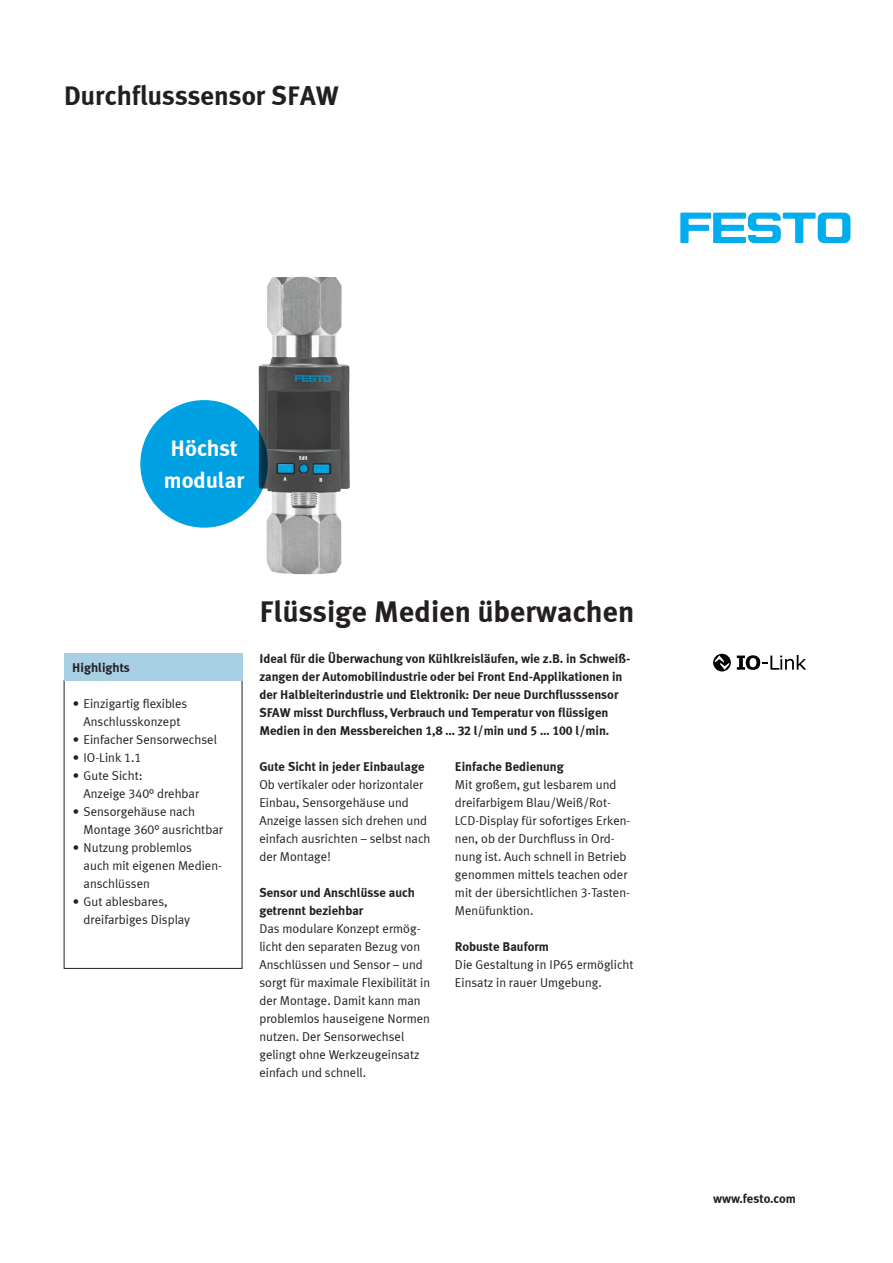
<style>
.page{position:relative;width:893px;height:1263px;background:#fff}
.page>*{position:absolute;margin:0;border:0;box-sizing:border-box;transform-origin:0 0}
.t1{font:700 30px "Meta Plus LF";color:#231f20}
.t2{font:700 27px "Meta Plus LF";color:#231f20}
.t3{font:700 22.5px/31.5px "Meta Plus LF";color:#fff}
.t4{font:12.75px/18px "Meta Plus LF";color:#231f20}
.t5{font:700 12.75px/18px "Meta Plus LF";color:#231f20}
</style>
<div class="page">
<svg style="left:680px;top:213px;width:170px;height:30px"></svg>
<img style="left:259px;top:277px;width:91px;height:297px">
<div style="left:64px;top:654px;width:178px;height:27px;background:#a7d0e4"></div>
<div style="left:140px;top:400px;width:128px;height:128px;background:#00a1e3;border-radius:50%"></div>
<svg style="left:713px;top:654px;width:18px;height:17px"></svg>
<svg style="left:715px;top:655px;width:14px;height:15px"></svg>
<svg style="left:737px;top:655px;width:69px;height:15px"></svg>
<h2 class="t2" style="left:64px;top:79px;width:277px">Durchflusssensor SFAW</h2>
<h3 class="t3" style="left:164px;top:432px;width:82px">Höchst modular</h3>
<p class="t5" style="left:72px;top:658px;width:59px">Highlights</p>
<p class="t4" style="left:73px;top:694px;width:116px;text-align:center">• Einzigartig flexibles<br>Anschlusskonzept</p>
<p class="t4" style="left:73px;top:730px;width:145px">• Einfacher Sensorwechsel</p>
<p class="t4" style="left:73px;top:748px;width:70px">• IO-Link 1.1</p>
<p class="t4" style="left:84px;top:766px;width:117px;text-indent:-11px">• Gute Sicht:<br>Anzeige 340° drehbar</p>
<p class="t4" style="left:84px;top:802px;width:141px;text-indent:-11px">• Sensorgehäuse nach<br>Montage 360° ausrichtbar</p>
<p class="t4" style="left:84px;top:838px;width:140px;text-indent:-11px">• Nutzung problemlos<br>auch mit eigenen Medien&shy;anschlüssen</p>
<p class="t4" style="left:84px;top:892px;width:108px;text-indent:-11px">• Gut ablesbares, dreifarbiges Display</p>
<h1 class="t1" style="left:259px;top:592px;width:376px">Flüssige Medien überwachen</h1>
<p class="t5" style="left:259px;top:649px;width:373px">Ideal für die Überwachung von Kühlkreisläufen, wie z.B. in Schweiß&shy;zangen der Automobilindustrie oder bei Front End-Applikationen in der Halbleiterindustrie und Elektronik: Der neue Durchflusssensor SFAW misst Durchfluss, Verbrauch und Temperatur von flüssigen Medien in den Messbereichen 1,8 … 32 l/min und 5 … 100 l/min.</p>
<p class="t5" style="left:259px;top:757px;width:167px">Gute Sicht in jeder Einbaulage</p>
<p class="t4" style="left:259px;top:775px;width:173px">Ob vertikaler oder horizontaler<br>Einbau, Sensorgehäuse und<br>Anzeige lassen sich drehen und einfach ausrichten – selbst nach der Montage!</p>
<p class="t5" style="left:259px;top:883px;width:157px">Sensor und Anschlüsse auch getrennt beziehbar</p>
<p class="t4" style="left:259px;top:919px;width:172px">Das modulare Konzept ermög&shy;licht den separaten Bezug von<br>Anschlüssen und Sensor – und sorgt für maximale Flexibilität in der Montage. Damit kann man problemlos hauseigene Normen nutzen. Der Sensorwechsel gelingt ohne Werkzeugeinsatz einfach und schnell.</p>
<p class="t5" style="left:455px;top:757px;width:110px">Einfache Bedienung</p>
<p class="t4" style="left:455px;top:775px;width:177px">Mit großem, gut lesbarem und dreifarbigem Blau/Weiß/Rot-<br>LCD-Display für sofortiges Erken&shy;nen, ob der Durchfluss in Ord&shy;nung ist. Auch schnell in Betrieb genommen mittels teachen oder mit der übersichtlichen 3-Tasten-<br>Menüfunktion.</p>
<p class="t5" style="left:455px;top:937px;width:96px">Robuste Bauform</p>
<p class="t4" style="left:455px;top:955px;width:180px">Die Gestaltung in IP65 ermöglicht<br>Einsatz in rauer Umgebung.</p>
<p class="t5" style="left:713px;top:1189px;width:84px">www.festo.com</p>
</div>
